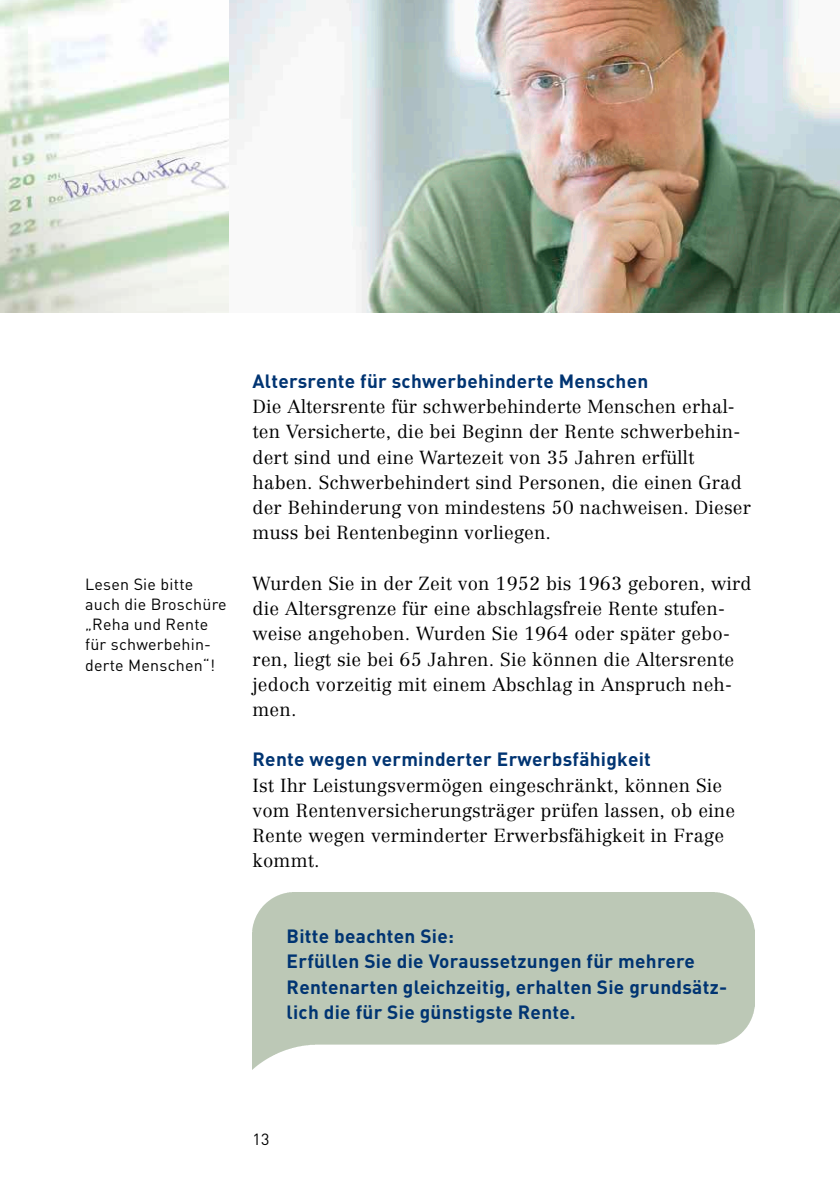
<style>
.page{position:relative;width:840px;height:1191px;background:#fff}
.page>*{position:absolute;margin:0;border:0;box-sizing:border-box;transform-origin:0 0}
.t1{font:700 19px/25.2px "DIN";letter-spacing:.015em;color:#003472}
.t2{font:300 18.6px/25.2px "Centennial";letter-spacing:.01em;color:#000}
.t3{font:16px/20.2px "DIN";letter-spacing:.015em;color:#000}
</style>
<div class="page">
<img style="left:0;top:0;width:839px;height:312px">
<p class="t3" style="left:85px;top:573px;width:143px">Lesen Sie bitte auch die Broschüre „Reha und Rente für schwerbehin&shy;derte Menschen“!</p>
<h3 class="t1" style="left:252px;top:367px;width:397px">Altersrente für schwerbehinderte Menschen</h3>
<p class="t2" style="left:252px;top:394px;width:499px">Die Altersrente für schwerbehinderte Menschen erhal&shy;ten Versicherte, die bei Beginn der Rente schwerbehin&shy;dert sind und eine Wartezeit von 35 Jahren erfüllt haben. Schwerbehindert sind Personen, die einen Grad der Behinderung von mindestens 50 nachweisen. Dieser muss bei Rentenbeginn vorliegen.</p>
<p class="t2" style="left:252px;top:570px;width:500px">Wurden Sie in der Zeit von 1952 bis 1963 geboren, wird die Altersgrenze für eine abschlagsfreie Rente stufen&shy;weise angehoben. Wurden Sie 1964 oder später gebo&shy;ren, liegt sie bei 65 Jahren. Sie können die Altersrente jedoch vorzeitig mit einem Abschlag in Anspruch neh&shy;men.</p>
<h3 class="t1" style="left:252px;top:746px;width:399px">Rente wegen verminderter Erwerbsfähigkeit</h3>
<p class="t2" style="left:252px;top:772px;width:484px">Ist Ihr Leistungsvermögen eingeschränkt, können Sie vom Rentenversicherungsträger prüfen lassen, ob eine Rente wegen verminderter Erwerbsfähigkeit in Frage kommt.</p>
<p class="t1" style="left:286px;top:923px;width:169px">Bitte beachten Sie:</p>
<p class="t1" style="left:286px;top:948px;width:442px">Erfüllen Sie die Voraussetzungen für mehrere<br>Rentenarten gleichzeitig, erhalten Sie grundsätz&shy;lich die für Sie günstigste Rente.</p>
<p class="t3" style="left:252px;top:1128px;width:18px">13</p>
</div>
